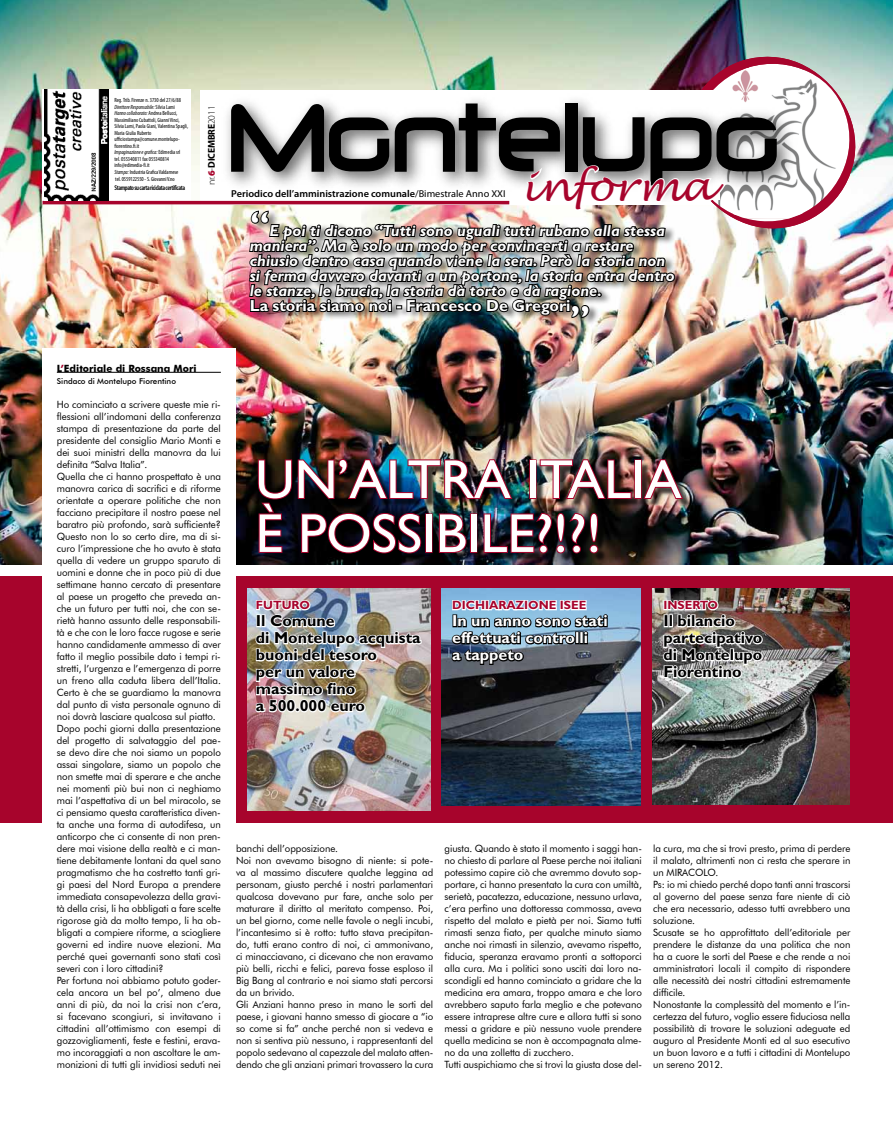
<style>
.page{position:relative;width:893px;height:1134px;background:#fff}
.page>*{position:absolute;margin:0;border:0;box-sizing:border-box;transform-origin:0 0}
.t1{font:55px/54px "Gill Sans";color:#fff}
.t2{font:italic 41.1px "Lucida Handwriting";color:#a7042c}
.t3{font:italic 700 16px/15px "Gill Sans";color:#fff}
.t4{font:700 16px/17px "Gill Sans";color:#000}
.t5{font:700 16px/17px "Gill Sans";color:#fff}
.t6{font:700 12px "Gill Sans";color:#a7042c}
.t7{font:10px/12px "Futura BT";letter-spacing:-.005em;color:#000}
.t8{font:600 10px "Myriad Pro";color:#000}
.t9{font:700 10px "Futura BT";color:#000}
.t10{font:300 9.8px "Myriad Pro";letter-spacing:-.01em;color:#000}
.t11{font:500 8px "Futura BT";color:#000}
.t12{font:600 condensed 7px "Myriad Pro";letter-spacing:-.05em;color:#000}
.t13{font:condensed 6px/6.5px "Myriad Pro";color:#000}
.s1{font-style:italic}
.s2{font-weight:900;color:#a7042c}
.s3{font-weight:700}
.s4{font-weight:400}
.s5{font-style:normal;font-size:35px}
.s6{font-style:normal}
.s7{color:#a7042c}
</style>
<div class="page">
<div style="left:0;top:576px;width:893px;height:246px;background:#a7042c"></div>
<img style="left:247px;top:588px;width:184px;height:223px">
<img style="left:441px;top:589px;width:200px;height:217px">
<img style="left:254px;top:599px;width:169px;height:116px">
<img style="left:652px;top:588px;width:197px;height:217px">
<svg style="left:451px;top:598px;width:157px;height:68px"></svg>
<img style="left:662px;top:599px;width:102px;height:82px">
<img style="left:0;top:0;width:893px;height:564px">
<div style="left:43px;top:90px;width:148px;height:114px;background:#fff"></div>
<hr style="left:43px;top:201px;width:466px;height:3px;background:#a7042c">
<div style="left:201px;top:90px;width:518px;height:110px;background:#fff"></div>
<div style="left:261px;top:461px;width:431px;height:101px;background:#000;opacity:.7"></div>
<div style="left:634px;top:459px;width:8px;height:40px;border:2px solid #a7042c"></div>
<img style="left:642px;top:458px;width:43px;height:43px">
<img style="left:257px;top:458px;width:376px;height:97px">
<div style="left:43px;top:348px;width:193px;height:492px;background:#fff"></div>
<hr style="left:57px;top:372px;width:164px;height:1px;background:#000">
<div style="left:249px;top:209px;width:437px;height:117px;background:#000;opacity:.5"></div>
<img style="left:231px;top:50px;width:625px;height:269px">
<img style="left:45px;top:90px;width:63px;height:111px">
<p class="t13" style="left:114px;top:97px;width:75px">Reg. Trib. Firenze n. 3730 del 27/6/88<br><span class="s1">Direttore Responsabile:</span> Silvia Lami<br><span class="s1">Hanno collaborato:</span> Andrea Bellucci, Massimiliano Cubattoli, Gianni Vinci, Silvia Lami, Paola Giani, Valentina Spagli, Maria Giulia Ruberto ufficiostampa@comune.montelupo&shy;fiorentino.fi.it<br><span class="s1">Impaginazione e grafica:</span> Edimedia srl<br>tel. 055340811 fax 055340814 info@edimedia-fi.it<br><span class="s1">Stampa:</span> Industria Grafica Valdarnese<br>tel. 0559122550 - S. Giovanni V.no</p>
<p class="t12" style="left:114px;top:184px;width:72px">Stampato su carta riciclata certificata</p>
<p class="t10" style="left:206px;top:185px;width:81px;rotate:-90deg">nr.<span class="s2">6</span>-<span class="s3">DICEMBRE</span>2011</p>
<h2 class="t2" style="left:521px;top:162px;width:194px">informa</h2>
<p class="t8" style="left:231px;top:187px;width:276px">Periodico dell’amministrazione comunale<span class="s4">/Bimestrale Anno XXI</span></p>
<p class="t3" style="left:250px;top:223px;width:426px"><span class="s5">“</span>E poi ti dicono “Tutti sono uguali tutti rubano alla stessa maniera”. Ma è solo un modo per convincerti a restare chiusio dentro casa quando viene la sera. Però la storia non si ferma davvero davanti a un portone, la storia entra dentro le stanze, le brucia, la storia dà torto e dà ragione.<br><span class="s6">La storia siamo noi - Francesco De Gregori</span><span class="s5">„</span></p>
<p class="t9" style="left:57px;top:362px;width:141px">L<span class="s7">’</span>Editoriale di Rossana Mori</p>
<p class="t11" style="left:57px;top:376px;width:121px">Sindaco di Montelupo Fiorentino</p>
<p class="t7" style="left:57px;top:398px;width:166px">Ho cominciato a scrivere queste mie ri&shy;flessioni all’indomani della conferenza stampa di presentazione da parte del presidente del consiglio Mario Monti e dei suoi ministri della manovra da lui definita “Salva Italia”.<br>Quella che ci hanno prospettato è una manovra carica di sacrifici e di riforme orientate a operare politiche che non facciano precipitare il nostro paese nel baratro più profondo, sarà sufficiente?<br>Questo non lo so certo dire, ma di si&shy;curo l’impressione che ho avuto è stata quella di vedere un gruppo sparuto di uomini e donne che in poco più di due settimane hanno cercato di presentare al paese un progetto che preveda an&shy;che un futuro per tutti noi, che con se&shy;rietà hanno assunto delle responsabili&shy;tà e che con le loro facce rugose e serie hanno candidamente ammesso di aver fatto il meglio possibile dato i tempi ri&shy;stretti, l’urgenza e l’emergenza di porre un freno alla caduta libera dell’Italia.<br>Certo è che se guardiamo la manovra dal punto di vista personale ognuno di noi dovrà lasciare qualcosa sul piatto.<br>Dopo pochi giorni dalla presentazione del progetto di salvataggio del pae&shy;se devo dire che noi siamo un popolo assai singolare, siamo un popolo che non smette mai di sperare e che anche nei momenti più bui non ci neghiamo mai l’aspettativa di un bel miracolo, se ci pensiamo questa caratteristica diven&shy;ta anche una forma di autodifesa, un anticorpo che ci consente di non pren&shy;dere mai visione della realtà e ci man&shy;tiene debitamente lontani da quel sano pragmatismo che ha costretto tanti gri&shy;gi paesi del Nord Europa a prendere immediata consapevolezza della gravi&shy;tà della crisi, li ha obbligati a fare scelte rigorose già da molto tempo, li ha ob&shy;bligati a compiere riforme, a sciogliere governi ed indire nuove elezioni. Ma perché quei governanti sono stati così severi con i loro cittadini?<br>Per fortuna noi abbiamo potuto goder&shy;cela ancora un bel po’, almeno due anni di più, da noi la crisi non c’era, si facevano scongiuri, si invitavano i cittadini all’ottimismo con esempi di gozzovigliamenti, feste e festini, erava&shy;mo incoraggiati a non ascoltare le am&shy;monizioni di tutti gli invidiosi seduti nei</p>
<h1 class="t1" style="left:255px;top:453px;width:428px">UN’ALTRA ITALIA<br>È POSSIBILE?!?!</h1>
<p class="t6" style="left:256px;top:598px;width:56px">FUTURO</p>
<h3 class="t4" style="left:256px;top:612px;width:166px">Il Comune<br>di Montelupo acquista buoni del tesoro<br>per un valore massimo fino<br>a 500.000 euro</h3>
<p class="t6" style="left:452px;top:598px;width:136px">DICHIARAZIONE ISEE</p>
<h3 class="t5" style="left:452px;top:612px;width:157px">In un anno sono stati effettuati controlli<br>a tappeto</h3>
<p class="t6" style="left:663px;top:598px;width:56px">INSERTO</p>
<h3 class="t4" style="left:663px;top:612px;width:100px">Il bilancio partecipativo di Montelupo<br>Fiorentino</h3>
<p class="t7" style="left:236px;top:842px;width:199px">banchi dell’opposizione.<br>Noi non avevamo bisogno di niente: si pote&shy;va al massimo discutere qualche leggina ad personam, giusto perché i nostri parlamentari qualcosa dovevano pur fare, anche solo per maturare il diritto al meritato compenso. Poi, un bel giorno, come nelle favole o negli incubi, l’incantesimo si è rotto: tutto stava precipitan&shy;do, tutti erano contro di noi, ci ammonivano, ci minacciavano, ci dicevano che non eravamo più belli, ricchi e felici, pareva fosse esploso il Big Bang al contrario e noi siamo stati percorsi da un brivido.<br>Gli Anziani hanno preso in mano le sorti del paese, i giovani hanno smesso di giocare a “io so come si fa” anche perché non si vedeva e non si sentiva più nessuno, i rappresentanti del popolo sedevano al capezzale del malato atten&shy;dendo che gli anziani primari trovassero la cura</p>
<p class="t7" style="left:445px;top:842px;width:199px">giusta. Quando è stato il momento i saggi han&shy;no chiesto di parlare al Paese perche noi italiani potessimo capire ciò che avremmo dovuto sop&shy;portare, ci hanno presentato la cura con umiltà, serietà, pacatezza, educazione, nessuno urlava, c’era perfino una dottoressa commossa, aveva rispetto del malato e pietà per noi. Siamo tutti rimasti senza fiato, per qualche minuto siamo anche noi rimasti in silenzio, avevamo rispetto, fiducia, speranza eravamo pronti a sottoporci alla cura. Ma i politici sono usciti dai loro na&shy;scondigli ed hanno cominciato a gridare che la medicina era amara, troppo amara e che loro avrebbero saputo farla meglio e che potevano essere intraprese altre cure e allora tutti si sono messi a gridare e più nessuno vuole prendere quella medicina se non è accompagnata alme&shy;no da una zolletta di zucchero.<br>Tutti auspichiamo che si trovi la giusta dose del-</p>
<p class="t7" style="left:653px;top:842px;width:199px">la cura, ma che si trovi presto, prima di perdere il malato, altrimenti non ci resta che sperare in un MIRACOLO.<br>Ps: io mi chiedo perché dopo tanti anni trascorsi al governo del paese senza fare niente di ciò che era necessario, adesso tutti avrebbero una soluzione.<br>Scusate se ho approfittato dell’editoriale per prendere le distanze da una politica che non ha a cuore le sorti del Paese e che rende a noi amministratori locali il compito di rispondere alle necessità dei nostri cittadini estremamente difficile.<br>Nonostante la complessità del momento e l’in&shy;certezza del futuro, voglio essere fiduciosa nella possibilità di trovare le soluzioni adeguate ed auguro al Presidente Monti ed al suo esecutivo un buon lavoro e a tutti i cittadini di Montelupo un sereno 2012.</p>
</div>
